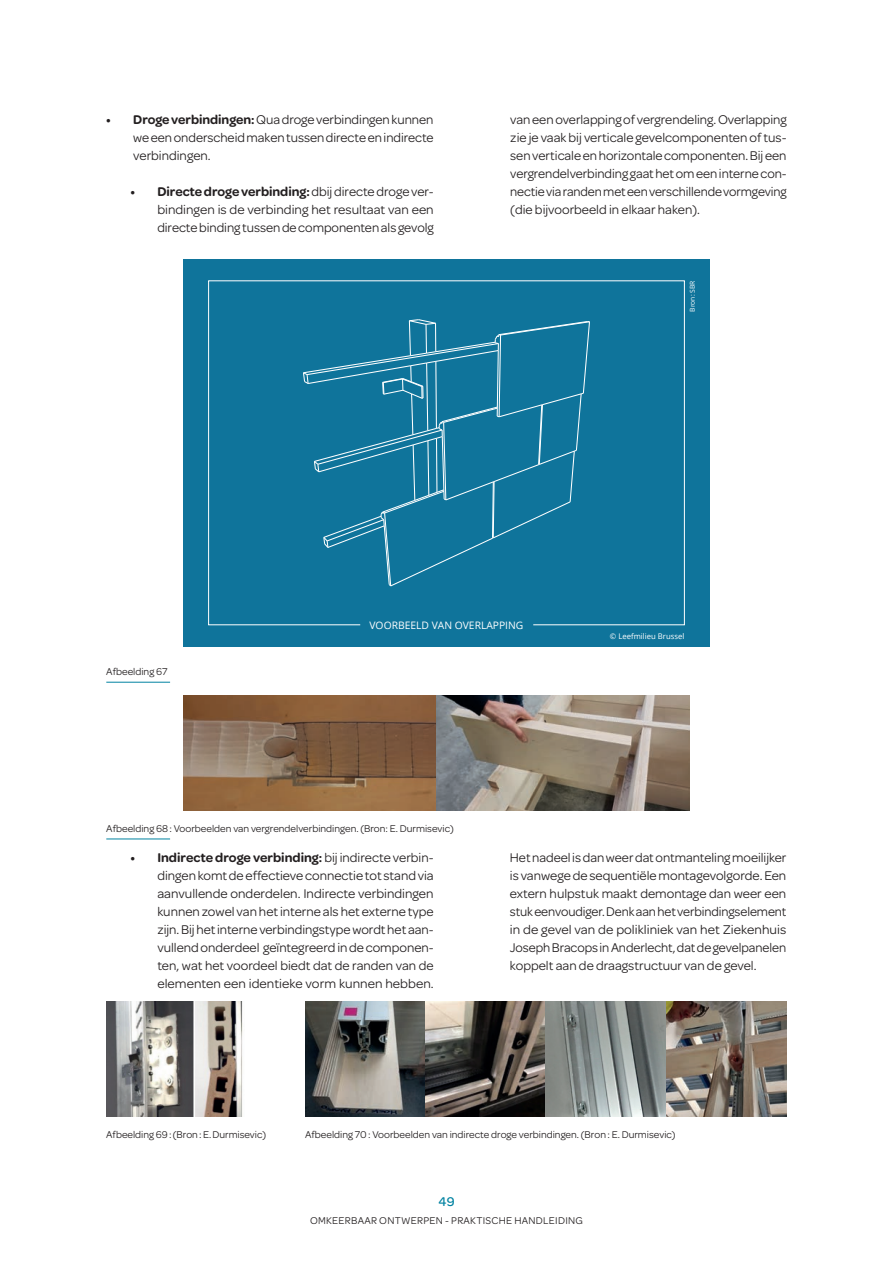
<style>
.page{position:relative;width:893px;height:1263px;background:#fff}
.page>*{position:absolute;margin:0;border:0;box-sizing:border-box;transform-origin:0 0}
.t1{font:13.5px/18px "Omnes";color:#231f20;text-align:justify}
.t2{font:500 13.5px "Omnes";color:#0082a1}
.t3{font:10.5px "Omnes";color:#231f20}
.t4{font:10.5px "Omnes";letter-spacing:.025em;color:#231f20}
.t5{font:10.35px "Open Sans";color:#fff}
.t6{font:7.65px "Open Sans";color:#fff}
.t7{font:6.75px "Open Sans";color:#fff}
.s1{font-weight:600}
</style>
<div class="page">
<div style="left:183px;top:259px;width:527px;height:388px;background:#0f749b"></div>
<svg style="left:208px;top:280px;width:477px;height:345px"></svg>
<img style="left:183px;top:695px;width:506px;height:115px">
<img style="left:305px;top:1001px;width:481px;height:115px">
<img style="left:106px;top:1001px;width:137px;height:115px">
<hr style="left:106px;top:682px;width:64px;height:1px;background:#0082a1">
<hr style="left:106px;top:838px;width:64px;height:1px;background:#0082a1">
<p class="t1" style="left:133px;top:110px;width:302px;text-indent:-27px"><span class="s1">• Droge verbindingen:</span> Qua droge verbindingen kunnen we een onderscheid maken tussen directe en indirecte verbindingen.</p>
<p class="t1" style="left:157px;top:182px;width:278px;text-indent:-27px"><span class="s1">• Directe droge verbinding:</span> dbij directe droge ver&shy;bindingen is de verbinding het resultaat van een directe binding tussen de componenten als gevolg</p>
<p class="t1" style="left:510px;top:110px;width:278px">van een overlapping of vergrendeling. Overlapping zie je vaak bij verticale gevelcomponenten of tus&shy;sen verticale en horizontale componenten. Bij een vergrendelverbinding gaat het om een interne con&shy;nectie via randen met een verschillende vormgeving (die bijvoorbeeld in elkaar haken).</p>
<p class="t7" style="left:688px;top:312px;width:32px;rotate:-90deg">Bron: SBR</p>
<p class="t3" style="left:106px;top:665px;width:63px">Afbeelding 67</p>
<p class="t5" style="left:370px;top:618px;width:155px">VOORBEELD VAN OVERLAPPING</p>
<p class="t3" style="left:106px;top:822px;width:349px">Afbeelding 68: Voorbeelden van vergrendelverbindingen. (Bron: E. Durmisevic)</p>
<p class="t6" style="left:610px;top:631px;width:76px">© Leefmilieu Brussel</p>
<p class="t1" style="left:157px;top:848px;width:278px;text-indent:-27px"><span class="s1">• Indirecte droge verbinding:</span> bij indirecte verbin&shy;dingen komt de effectieve connectie tot stand via aanvullende onderdelen. Indirecte verbindingen kunnen zowel van het interne als het externe type zijn. Bij het interne verbindingstype wordt het aan&shy;vullend onderdeel geïntegreerd in de componen&shy;ten, wat het voordeel biedt dat de randen van de elementen een identieke vorm kunnen hebben.</p>
<p class="t1" style="left:510px;top:848px;width:278px">Het nadeel is dan weer dat ontmanteling moeilijker is vanwege de sequentiële montagevolgorde. Een extern hulpstuk maakt demontage dan weer een stuk eenvoudiger. Denk aan het verbindingselement in de gevel van de polikliniek van het Ziekenhuis Joseph Bracops in Anderlecht, dat de gevelpanelen koppelt aan de draagstructuur van de gevel.</p>
<p class="t3" style="left:106px;top:1127px;width:161px">Afbeelding 69: (Bron: E. Durmisevic)</p>
<p class="t3" style="left:305px;top:1127px;width:372px">Afbeelding 70: Voorbeelden van indirecte droge verbindingen. (Bron: E. Durmisevic)</p>
<p class="t2" style="left:438px;top:1192px;width:18px">49</p>
<p class="t4" style="left:310px;top:1213px;width:274px">OMKEERBAAR ONTWERPEN - PRAKTISCHE HANDLEIDING</p>
</div>
